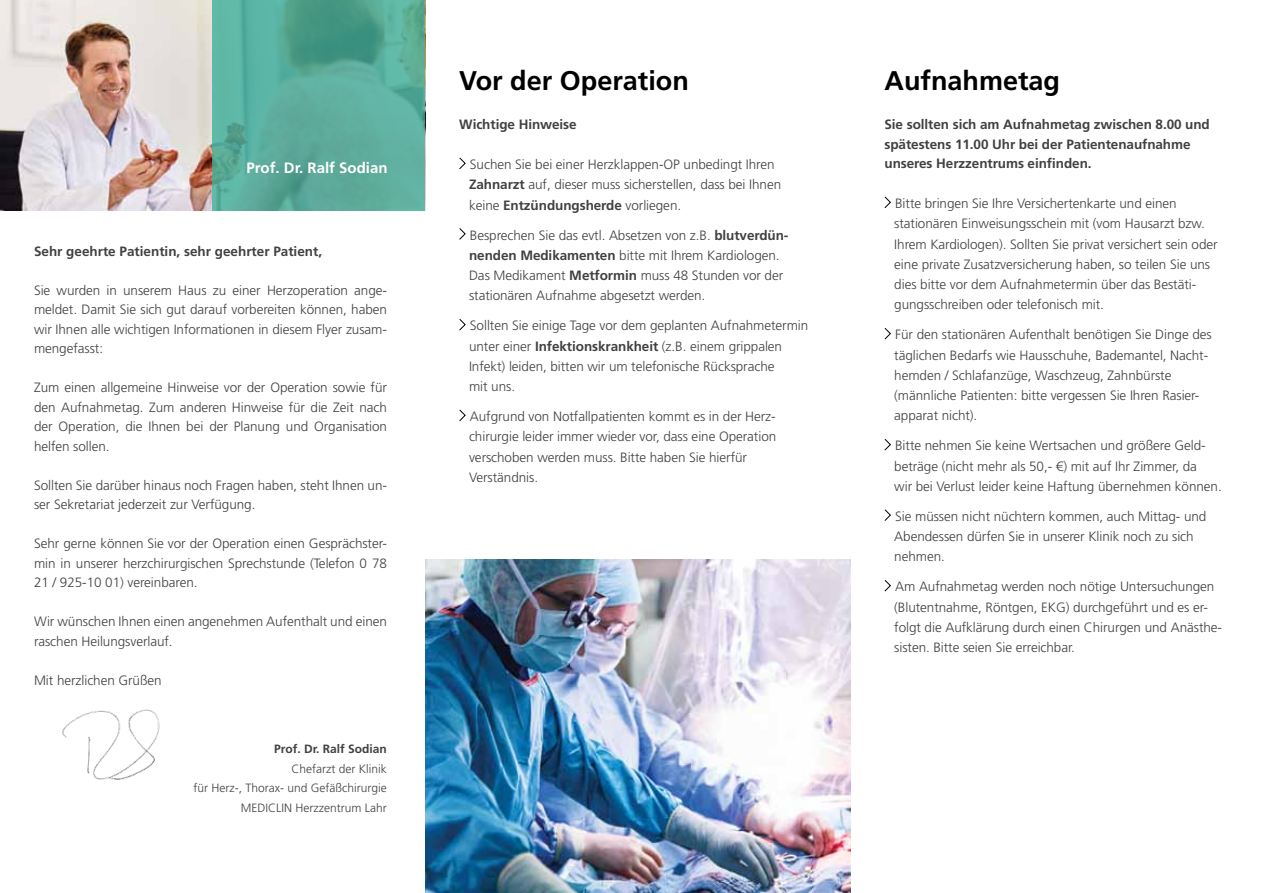
<style>
.page{position:relative;width:1263px;height:893px;background:#fff}
.page>*{position:absolute;margin:0;border:0;box-sizing:border-box;transform-origin:0 0}
.t1{font:700 27px "Frutiger LT";color:#000}
.t2{font:700 15px "Frutiger LT";color:#fff}
.t3{font:300 13.5px/20.2px "Frutiger LT";letter-spacing:-.005em;color:#414042}
.t4{font:700 13.5px/19.5px "Frutiger LT";letter-spacing:-.005em;color:#414042}
.t5{font:300 12px/19.5px "Frutiger LT";color:#414042;text-align:right}
.t6{font:700 12px "Frutiger LT";color:#414042}
.s1{font-weight:700}
</style>
<div class="page">
<img style="left:0;top:0;width:213px;height:210px">
<svg style="left:213px;top:0;width:212px;height:210px;background:#59ab9a"></svg>
<img style="left:62px;top:709px;width:98px;height:71px">
<img style="left:425px;top:559px;width:425px;height:334px">
<svg style="left:459px;top:157px;width:7px;height:12px"></svg>
<svg style="left:459px;top:228px;width:7px;height:12px"></svg>
<svg style="left:459px;top:319px;width:7px;height:12px"></svg>
<svg style="left:459px;top:409px;width:7px;height:13px"></svg>
<svg style="left:884px;top:196px;width:7px;height:13px"></svg>
<svg style="left:884px;top:328px;width:7px;height:12px"></svg>
<svg style="left:884px;top:439px;width:7px;height:12px"></svg>
<svg style="left:884px;top:509px;width:7px;height:12px"></svg>
<svg style="left:884px;top:580px;width:7px;height:12px"></svg>
<p class="t2" style="left:247px;top:159px;width:142px">Prof. Dr. Ralf Sodian</p>
<p class="t4" style="left:34px;top:241px;width:290px">Sehr geehrte Patientin, sehr geehrter Patient,</p>
<p class="t3" style="left:34px;top:280px;width:354px;line-height:19.5px;text-align:justify">Sie wurden in unserem Haus zu einer Herzoperation ange&shy;meldet. Damit Sie sich gut darauf vorbereiten können, haben wir Ihnen alle wichtigen Informationen in diesem Flyer zusam&shy;mengefasst:</p>
<p class="t3" style="left:34px;top:378px;width:354px;line-height:19.5px;text-align:justify">Zum einen allgemeine Hinweise vor der Operation sowie für den Aufnahmetag. Zum anderen Hinweise für die Zeit nach der Operation, die Ihnen bei der Planung und Organisation helfen sollen.</p>
<p class="t3" style="left:34px;top:475px;width:354px;line-height:19.5px">Sollten Sie darüber hinaus noch Fragen haben, steht Ihnen un&shy;ser Sekretariat jederzeit zur Verfügung.</p>
<p class="t3" style="left:34px;top:534px;width:354px;line-height:19.5px;text-align:justify">Sehr gerne können Sie vor der Operation einen Gesprächster&shy;min in unserer herzchirurgischen Sprechstunde (Telefon 0 78<br>21 / 925-10 01) vereinbaren.</p>
<p class="t3" style="left:34px;top:612px;width:354px;line-height:19.5px">Wir wünschen Ihnen einen angenehmen Aufenthalt und einen raschen Heilungsverlauf.</p>
<p class="t3" style="left:34px;top:670px;width:129px">Mit herzlichen Grüßen</p>
<p class="t6" style="left:274px;top:742px;width:114px">Prof. Dr. Ralf Sodian</p>
<p class="t5" style="left:194px;top:759px;width:195px">Chefarzt der Klinik<br>für Herz-, Thorax- und Gefäßchirurgie<br>MediClin Herzzentrum Lahr</p>
<h1 class="t1" style="left:459px;top:65px;width:231px">Vor der Operation</h1>
<p class="t4" style="left:459px;top:115px;width:119px">Wichtige Hinweise</p>
<p class="t3" style="left:469px;top:155px;width:314px">Suchen Sie bei einer Herzklappen-OP unbedingt Ihren<br><span class="s1">Zahnarzt</span> auf, dieser muss sicherstellen, dass bei Ihnen keine <span class="s1">Entzündungsherde</span> vorliegen.</p>
<p class="t3" style="left:469px;top:225px;width:321px">Besprechen Sie das evtl. Absetzen von z.B. <span class="s1">blutverdün&shy;nenden Medikamenten</span> bitte mit Ihrem Kardiologen.<br>Das Medikament <span class="s1">Metformin</span> muss 48 Stunden vor der stationären Aufnahme abgesetzt werden.</p>
<p class="t3" style="left:469px;top:316px;width:341px">Sollten Sie einige Tage vor dem geplanten Aufnahmetermin unter einer <span class="s1">Infektionskrankheit</span> (z.B. einem grippalen Infekt) leiden, bitten wir um telefonische Rücksprache<br>mit uns.</p>
<p class="t3" style="left:469px;top:407px;width:309px">Aufgrund von Notfallpatienten kommt es in der Herz&shy;chirurgie leider immer wieder vor, dass eine Operation verschoben werden muss. Bitte haben Sie hierfür Verständnis.</p>
<h1 class="t1" style="left:884px;top:65px;width:177px">Aufnahmetag</h1>
<p class="t4" style="left:884px;top:115px;width:327px">Sie sollten sich am Aufnahmetag zwischen 8.00 und spätestens 11.00 Uhr bei der Patientenaufnahme unseres Herzzentrums einfinden.</p>
<p class="t3" style="left:894px;top:194px;width:325px">Bitte bringen Sie Ihre Versichertenkarte und einen stationären Einweisungsschein mit (vom Hausarzt bzw.<br>Ihrem Kardiologen). Sollten Sie privat versichert sein oder eine private Zusatzversicherung haben, so teilen Sie uns dies bitte vor dem Aufnahmetermin über das Bestäti&shy;gungsschreiben oder telefonisch mit.</p>
<p class="t3" style="left:894px;top:325px;width:319px">Für den stationären Aufenthalt benötigen Sie Dinge des täglichen Bedarfs wie Hausschuhe, Bademantel, Nacht&shy;hemden / Schlafanzüge, Waschzeug, Zahnbürste (männliche Patienten: bitte vergessen Sie Ihren Rasier&shy;apparat nicht).</p>
<p class="t3" style="left:894px;top:436px;width:329px">Bitte nehmen Sie keine Wertsachen und größere Geld&shy;beträge (nicht mehr als 50,- ¤) mit auf Ihr Zimmer, da<br>wir bei Verlust leider keine Haftung übernehmen können.</p>
<p class="t3" style="left:894px;top:506px;width:314px">Sie müssen nicht nüchtern kommen, auch Mittag- und<br>Abendessen dürfen Sie in unserer Klinik noch zu sich nehmen.</p>
<p class="t3" style="left:894px;top:577px;width:329px">Am Aufnahmetag werden noch nötige Untersuchungen (Blutentnahme, Röntgen, EKG) durchgeführt und es er&shy;folgt die Aufklärung durch einen Chirurgen und Anästhe&shy;sisten. Bitte seien Sie erreichbar.</p>
</div>
